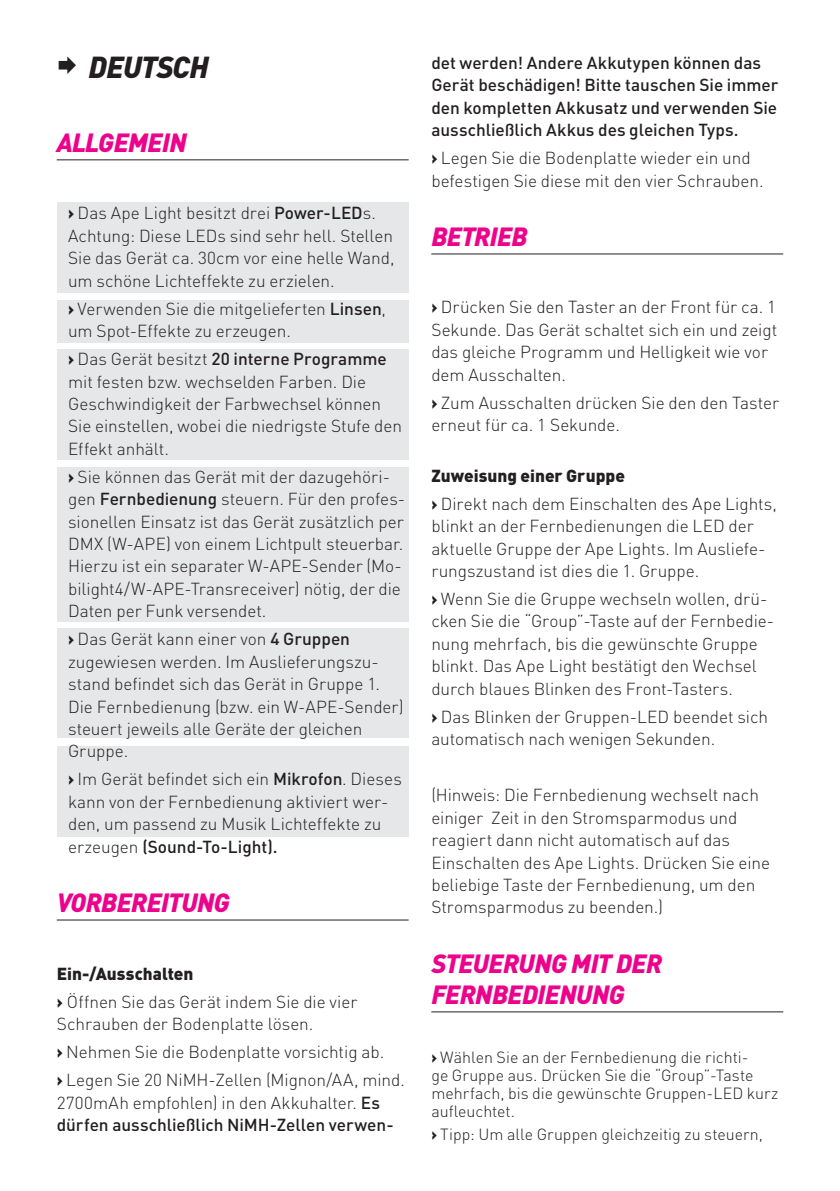
<style>
.page{position:relative;width:840px;height:1191px;background:#fff}
.page>*{position:absolute;margin:0;border:0;box-sizing:border-box;transform-origin:0 0}
.t1{font:italic 900 30px "DIN";letter-spacing:-.025em;color:#231f20}
.t2{font:italic 900 26px/31.2px "DIN";letter-spacing:-.025em;color:#ed028c}
.t3{font:300 17.2px/22.4px "DIN";letter-spacing:-.005em;color:#231f20}
.t4{font:500 17.2px/22.4px "DIN";color:#231f20}
.t5{font:300 16px/18px "DIN";color:#231f20}
.s1{font-weight:900}
.s2{font-weight:500}
.s3{font-weight:300}
</style>
<div class="page">
<div style="left:57px;top:628px;width:351px;height:109px;background:#e6e7e9"></div>
<div style="left:57px;top:746px;width:351px;height:90px;background:#e6e7e9"></div>
<div style="left:57px;top:203px;width:351px;height:90px;background:#e6e7e9"></div>
<div style="left:57px;top:301px;width:351px;height:42px;background:#e6e7e9"></div>
<div style="left:57px;top:349px;width:351px;height:111px;background:#e6e7e9"></div>
<div style="left:57px;top:467px;width:351px;height:155px;background:#e6e7e9"></div>
<hr style="left:57px;top:159px;width:351px;height:1px;background:#231f20">
<hr style="left:57px;top:919px;width:351px;height:1px;background:#231f20">
<hr style="left:431px;top:253px;width:351px;height:1px;background:#231f20">
<hr style="left:431px;top:1011px;width:351px;height:1px;background:#231f20">
<h1 class="t1" style="left:88px;top:47px;width:122px">DEUTSCH</h1>
<h2 class="t2" style="left:57px;top:126px;width:131px">ALLGEMEIN</h2>
<p class="t3" style="left:68px;top:202px;width:328px"><span class="s1">›</span> Das Ape Light besitzt drei <span class="s2">Power-LED</span>s.<br>Achtung: Diese LEDs sind sehr hell. Stellen Sie das Gerät ca. 30cm vor eine helle Wand, um schöne Lichteffekte zu erzielen.</p>
<p class="t3" style="left:68px;top:297px;width:319px"><span class="s1">›</span> Verwenden Sie die mitgelieferten <span class="s2">Linsen</span>, um Spot-Effekte zu erzeugen.</p>
<p class="t3" style="left:68px;top:347px;width:335px"><span class="s1">›</span> Das Gerät besitzt <span class="s2">20 interne Programme </span>mit festen bzw. wechselden Farben. Die Geschwindigkeit der Farbwechsel können Sie einstellen, wobei die niedrigste Stufe den Effekt anhält.</p>
<p class="t3" style="left:68px;top:465px;width:338px"><span class="s1">›</span> Sie können das Gerät mit der dazugehöri&shy;gen <span class="s2">Fernbedienung</span> steuern. Für den profes&shy;sionellen Einsatz ist das Gerät zusätzlich per DMX (W-APE) von einem Lichtpult steuerbar.<br>Hierzu ist ein separater W-APE-Sender (Mo&shy;bilight4/W-APE-Transreceiver) nötig, der die Daten per Funk versendet.</p>
<p class="t3" style="left:68px;top:628px;width:337px"><span class="s1">›</span> Das Gerät kann einer von <span class="s2">4 Gruppen </span>zugewiesen werden. Im Auslieferungszu&shy;stand befindet sich das Gerät in Gruppe 1.<br>Die Fernbedienung (bzw. ein W-APE-Sender) steuert jeweils alle Geräte der gleichen Gruppe.</p>
<p class="t3" style="left:68px;top:768px;width:335px"><span class="s1">›</span> Im Gerät befindet sich ein <span class="s2">Mikrofon</span>. Dieses kann von der Fernbedienung aktiviert wer&shy;den, um passend zu Musik Lichteffekte zu erzeugen <span class="s2">(Sound-To-Light).</span></p>
<h2 class="t2" style="left:57px;top:885px;width:175px">VORBEREITUNG</h2>
<p class="t3" style="left:57px;top:959px;width:302px;line-height:28px"><span class="s1">Ein-/Ausschalten<br>›</span> Öffnen Sie das Gerät indem Sie die vier</p>
<p class="t3" style="left:57px;top:1009px;width:349px;line-height:28px">Schrauben der Bodenplatte lösen.<br><span class="s1">›</span> Nehmen Sie die Bodenplatte vorsichtig ab.<br><span class="s1">›</span> Legen Sie 20 NiMH-Zellen (Mignon/AA, mind.</p>
<p class="t4" style="left:57px;top:1090px;width:338px"><span class="s3">2700mAh empfohlen) in den Akkuhalter.</span> Es dürfen ausschließlich NiMH-Zellen verwen-</p>
<p class="t4" style="left:431px;top:51px;width:348px">det werden! Andere Akkutypen können das Gerät beschädigen! Bitte tauschen Sie immer den kompletten Akkusatz und verwenden Sie ausschließlich Akkus des gleichen Typs.</p>
<p class="t3" style="left:431px;top:147px;width:334px"><span class="s1">›</span> Legen Sie die Bodenplatte wieder ein und befestigen Sie diese mit den vier Schrauben.</p>
<h2 class="t2" style="left:431px;top:220px;width:98px">BETRIEB</h2>
<p class="t3" style="left:431px;top:296px;width:347px"><span class="s1">›</span> Drücken Sie den Taster an der Front für ca. 1<br>Sekunde. Das Gerät schaltet sich ein und zeigt das gleiche Programm und Helligkeit wie vor dem Ausschalten.</p>
<p class="t3" style="left:431px;top:391px;width:349px"><span class="s1">›</span> Zum Ausschalten drücken Sie den den Taster erneut für ca. 1 Sekunde.</p>
<p class="t3" style="left:431px;top:461px;width:347px;line-height:28px"><span class="s1">Zuweisung einer Gruppe<br>›</span> Direkt nach dem Einschalten des Ape Lights,</p>
<p class="t3" style="left:431px;top:514px;width:335px">blinkt an der Fernbedienungen die LED der aktuelle Gruppe der Ape Lights. Im Ausliefe&shy;rungszustand ist dies die 1. Gruppe.</p>
<p class="t3" style="left:431px;top:587px;width:344px"><span class="s1">›</span> Wenn Sie die Gruppe wechseln wollen, drü&shy;cken Sie die “Group”-Taste auf der Fernbedie&shy;nung mehrfach, bis die gewünschte Gruppe blinkt. Das Ape Light bestätigt den Wechsel durch blaues Blinken des Front-Tasters.</p>
<p class="t3" style="left:431px;top:705px;width:338px"><span class="s1">›</span> Das Blinken der Gruppen-LED beendet sich automatisch nach wenigen Sekunden.</p>
<p class="t3" style="left:431px;top:783px;width:340px">(Hinweis: Die Fernbedienung wechselt nach einiger Zeit in den Stromsparmodus und reagiert dann nicht automatisch auf das Einschalten des Ape Lights. Drücken Sie eine beliebige Taste der Fernbedienung, um den Stromsparmodus zu beenden.)</p>
<h2 class="t2" style="left:431px;top:946px;width:232px">STEUERUNG MIT DER<br>FERNBEDIENUNG</h2>
<p class="t5" style="left:431px;top:1047px;width:348px"><span class="s1">›</span> Wählen Sie an der Fernbedienung die richti-<br>ge Gruppe aus. Drücken Sie die “Group”-Taste mehrfach, bis die gewünschte Gruppen-LED kurz aufleuchtet.</p>
<p class="t5" style="left:431px;top:1125px;width:333px"><span class="s1">›</span> Tipp: Um alle Gruppen gleichzeitig zu steuern,</p>
</div>
